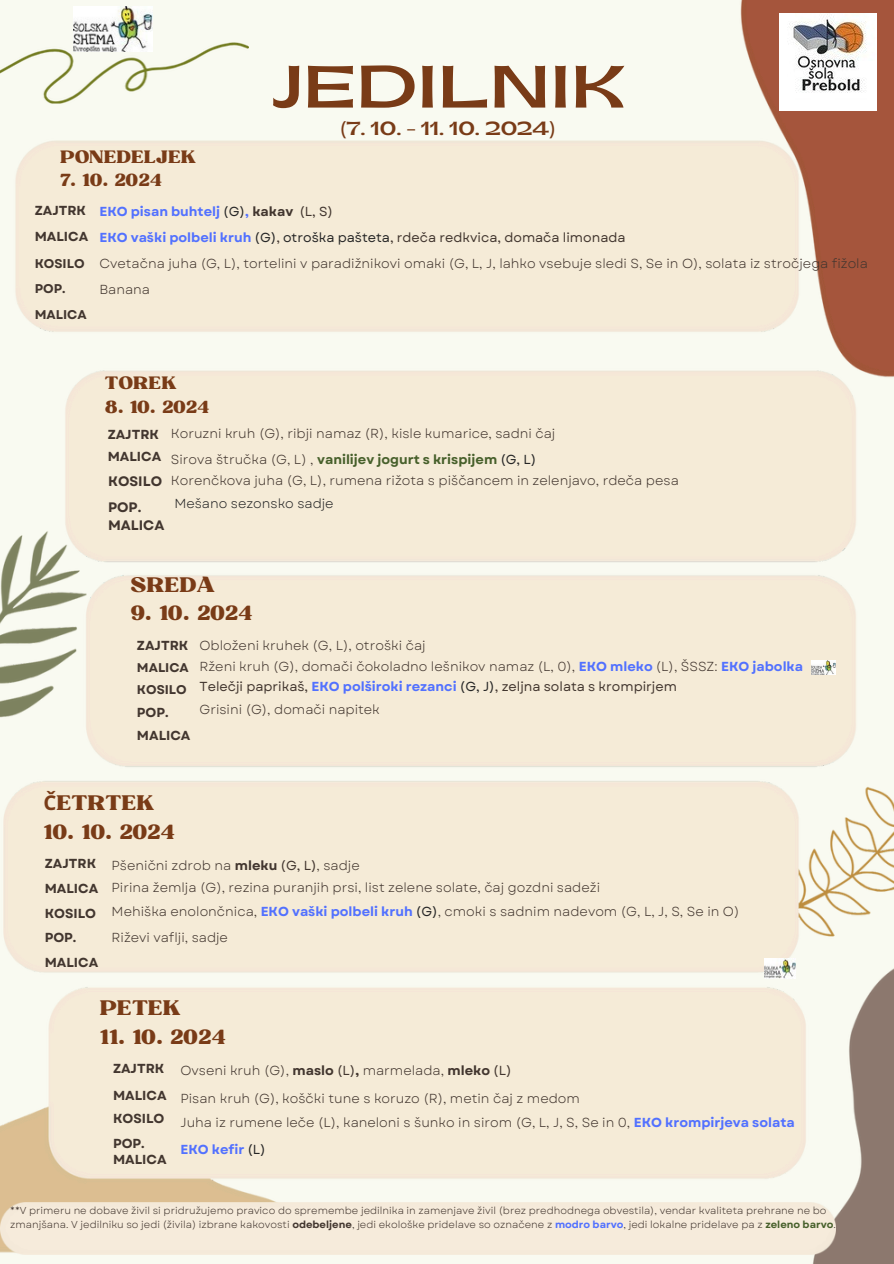
<style>
.page{position:relative;width:894px;height:1264px;background:#fff}
.page>*{position:absolute;margin:0;border:0;box-sizing:border-box;transform-origin:0 0}
.t1{font:700 56.1px "Gatwick";color:#793b17}
.t2{font:20.4px "Bugaki";color:#793b17}
.t3{font:700 17.85px "Gatwick";color:#793b17}
.t4{font:17.25px "Bugaki";color:#793b17}
.t5{font:700 13.65px/25.8px "Garet";color:#42362f}
.t6{font:13.05px/26.1px "Garet";color:#42362f}
.t7{font:700 13.05px/24.8px "Garet";color:#42362f}
.t8{font:13.05px "Garet";color:#42362f}
.t9{font:700 13.05px "Garet";color:#47602b}
.t10{font:700 13.05px "Garet";color:#5271ff}
.t11{font:700 12.6px/25.3px "Garet";color:#42362f}
.t12{font:10.05px/14.7px "Garet";color:#42362f}
.s1{font-weight:700;color:#5271ff}
.s2{color:#262626}
.s3{font-weight:700}
.s4{font-style:inherit}
.s5{font-weight:400;color:#42362f}
.s6{font-weight:400;color:#262626}
.s7{font-family:"Noto Sans";font-weight:700}
.s8{font-weight:700;color:#47602b}
</style>
<div class="page">
<img style="left:0;top:0;width:893px;height:1263px">
<img style="left:779px;top:14px;width:97px;height:96px">
<img style="left:74px;top:6px;width:78px;height:45px">
<div style="left:0;top:1202px;width:835px;height:52px;background:#f6ebdb"></div>
<img style="left:764px;top:958px;width:30px;height:20px">
<img style="left:811px;top:660px;width:24px;height:14px">
<h4 class="t4" style="left:60px;top:146px;width:137px">PONEDELJEK</h4>
<h4 class="t4" style="left:60px;top:170px;width:103px">7. 10. 2024</h4>
<h5 class="t1" style="left:270px;top:59px;width:357px">JEDILNIK</h5>
<h5 class="t3" style="left:340px;top:119px;width:217px">(7. 10. - 11. 10. 2024)</h5>
<h5 class="t7" style="left:35px;top:197px;width:55px;line-height:26.4px">ZAJTRK<br>MALICA</h5>
<h5 class="t11" style="left:35px;top:251px;width:54px">KOSILO<br>POP.<br>MALICA</h5>
<h5 class="t6" style="left:99px;top:198px;width:769px"><span class="s1">EKO pisan buhtelj</span> <span class="s2">(G)</span><span class="s1">,</span> <span class="s3">kakav</span> <span class="s4">(L, S)<br></span><span class="s1">EKO vaški polbeli kruh</span> <span class="s2">(G)</span><span class="s4">,</span> <span class="s2">otroška pašteta</span><span class="s4">, rdeča redkvica, domača limonada<br></span>Cvetačna juha (G, L), tortelini v paradižnikovi omaki (G, L, J, lahko vsebuje sledi S, Se in O), solata iz stročjega fižola Banana</h5>
<h5 class="t4" style="left:105px;top:372px;width:73px">TOREK</h5>
<h5 class="t4" style="left:105px;top:396px;width:106px">8. 10. 2024</h5>
<h1 class="t6" style="left:171px;top:421px;width:386px">Koruzni kruh (G), ribji namaz (R), kisle kumarice, sadni čaj</h1>
<h4 class="t9" style="left:171px;top:450px;width:367px"><span class="s5">Sirova štručka (G, L) ,</span> vanilijev jogurt s krispijem <span class="s6">(G, L)</span></h4>
<h5 class="t6" style="left:171px;top:469px;width:509px;line-height:22.5px">Korenčkova juha (G, L), rumena rižota s piščancem in zelenjavo, rdeča pesa<br><span class="s2">Mešano sezonsko sadje</span></h5>
<h4 class="t7" style="left:108px;top:423px;width:55px;line-height:22.5px">ZAJTRK<br>MALICA</h4>
<h5 class="t5" style="left:108px;top:468px;width:55px">KOSILO<br>POP.</h5>
<h5 class="t5" style="left:108px;top:512px;width:58px">MALICA</h5>
<h3 class="t2" style="left:130px;top:572px;width:86px">SREDA</h3>
<h3 class="t2" style="left:130px;top:600px;width:124px">9. 10. 2024</h3>
<h5 class="t7" style="left:137px;top:633px;width:53px">ZAJTRK</h5>
<h5 class="t11" style="left:137px;top:656px;width:53px;line-height:22px">MALICA<br>KOSILO</h5>
<h5 class="t7" style="left:137px;top:701px;width:55px;line-height:23.1px">POP.<br>MALICA</h5>
<h5 class="t6" style="left:199px;top:635px;width:605px;line-height:20.7px">Obloženi kruhek (G, L), otroški čaj<br>Rženi kruh (G), domači čokoladno lešnikov namaz (L, 0), <span class="s1">EKO mleko</span> (L), ŠSSZ: <span class="s1">EKO jabolka</span></h5>
<h1 class="t6" style="left:199px;top:696px;width:182px">Grisini (G), domači napitek</h1>
<p class="t8" style="left:199px;top:677px;width:479px">Telečji paprikaš, <span class="s1">EKO polširoki rezanci</span> <span class="s2">(G, J)</span>, zeljna solata s krompirjem</p>
<h4 class="t2" style="left:44px;top:790px;width:112px"><span class="s7">Č</span>ETRTEK</h4>
<h4 class="t2" style="left:44px;top:818px;width:133px">10. 10. 2024</h4>
<h5 class="t7" style="left:45px;top:851px;width:55px">ZAJTRK<br>MALICA<br>KOSILO<br>POP.<br>MALICA</h5>
<p class="t6" style="left:112px;top:854px;width:490px;line-height:21.8px">Pšenični zdrob na <span class="s3">mleku</span> <span class="s4">(G, L)</span>, sadje<br>Pirina žemlja (G), rezina puranjih prsi, list zelene solate, čaj gozdni sadeži</p>
<p class="t6" style="left:112px;top:898px;width:629px">Mehiška enolončnica, <span class="s1">EKO vaški polbeli kruh</span> <span class="s2">(G)</span>, cmoki s sadnim nadevom (G, L, J, S, Se in O)<br>Riževi vaflji, sadje</p>
<h5 class="t2" style="left:100px;top:995px;width:82px">PETEK</h5>
<h5 class="t2" style="left:100px;top:1023px;width:127px">11. 10. 2024</h5>
<h1 class="t7" style="left:113px;top:1054px;width:55px;line-height:27px">ZAJTRK<br>MALICA</h1>
<h1 class="t7" style="left:113px;top:1106px;width:53px">KOSILO<br>POP.</h1>
<h1 class="t7" style="left:113px;top:1146px;width:55px">MALICA</h1>
<h4 class="t6" style="left:180px;top:1056px;width:401px;line-height:28.3px">Ovseni kruh (G), <span class="s3">maslo</span> <span class="s4">(L)</span><span class="s3">,</span> marmelada, <span class="s3">mleko</span> <span class="s4">(L)<br></span>Pisan kruh (G), koščki tune s koruzo (R), metin čaj z medom</h4>
<h5 class="t6" style="left:180px;top:1109px;width:615px">Juha iz rumene leče (L), kaneloni s šunko in sirom (G, L, J, S, Se in 0, <span class="s1">EKO krompirjeva solata</span></h5>
<h4 class="t10" style="left:180px;top:1139px;width:87px">EKO kefir <span class="s6">(L)</span></h4>
<p class="t12" style="left:10px;top:1202px;width:827px">**V primeru ne dobave živil si pridružujemo pravico do spremembe jedilnika in zamenjave živil (brez predhodnega obvestila), vendar kvaliteta prehrane ne bo zmanjšana. V jedilniku so jedi (živila) izbrane kakovosti <span class="s3">odebeljene</span>, jedi ekološke pridelave so označene z <span class="s1">modro barvo</span>, jedi lokalne pridelave pa z <span class="s8">zeleno barvo</span>.</p>
</div>
